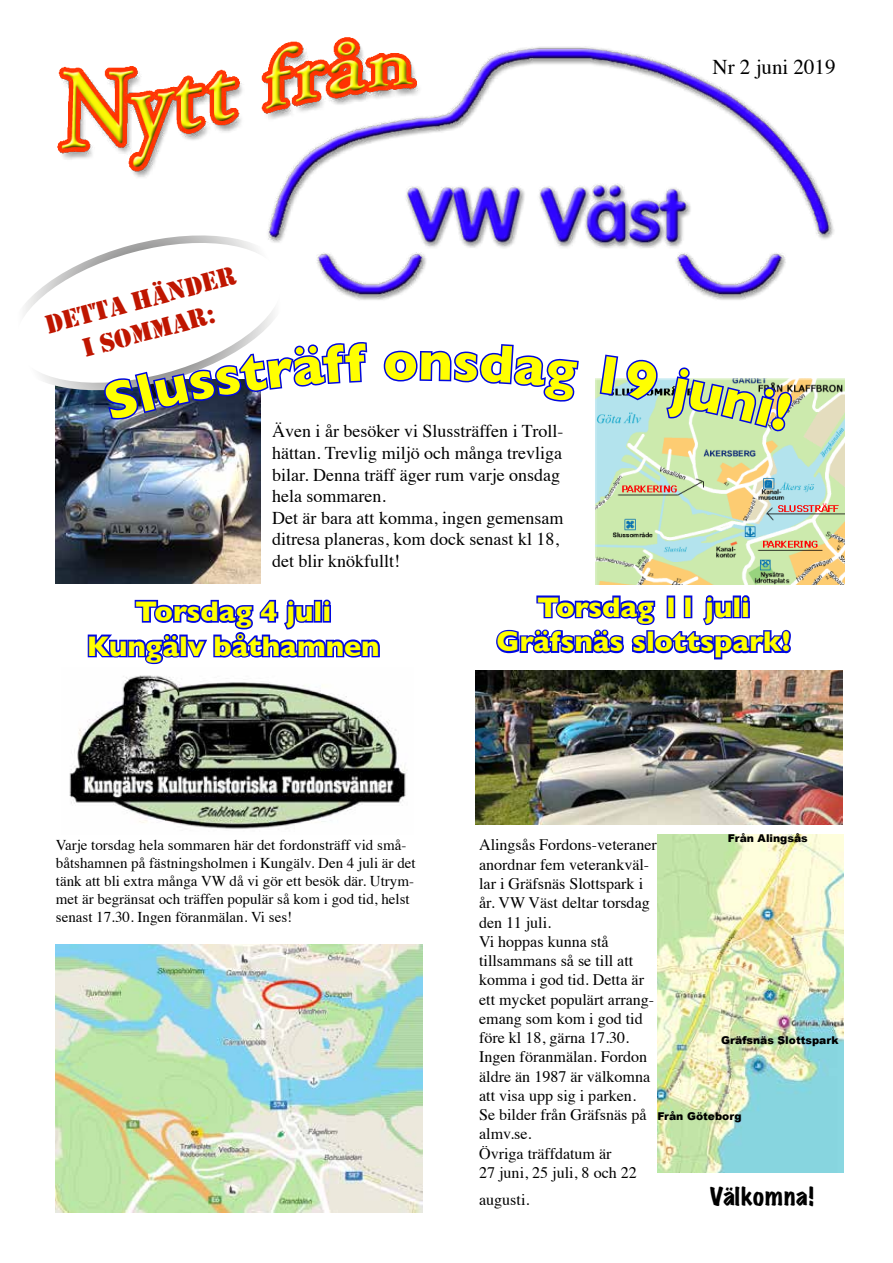
<style>
.page{position:relative;width:893px;height:1263px;background:#fff}
.page>*{position:absolute;margin:0;border:0;box-sizing:border-box;transform-origin:0 0}
.t1{font:700 28.95px/34.7px "Gill Sans";color:#ff0;text-align:center}
.t2{font:27px/32.4px "Stencil";color:#bf1600;text-align:center}
.t3{font:expanded 22.5px "Marker Felt";letter-spacing:.04em;color:#000}
.t4{font:21px "Times";color:#000}
.t5{font:18px/21.6px "Times";color:#000}
.t6{font:16.05px/19.2px "Times";color:#000}
.t7{font:15px/18px "Times";color:#000}
.t8{font:900 10.8px "Arial";color:#000}
</style>
<div class="page">
<img style="left:57px;top:37px;width:777px;height:263px">
<img style="left:596px;top:379px;width:249px;height:205px">
<img style="left:55px;top:397px;width:205px;height:187px">
<svg style="left:24px;top:229px;width:270px;height:168px"></svg>
<svg style="left:496px;top:595px;width:295px;height:65px"></svg>
<svg style="left:87px;top:599px;width:293px;height:66px"></svg>
<img style="left:476px;top:670px;width:367px;height:154px">
<img style="left:657px;top:835px;width:186px;height:338px">
<img style="left:69px;top:675px;width:338px;height:154px">
<img style="left:55px;top:944px;width:368px;height:268px">
<img style="left:102px;top:341px;width:266px;height:144px">
<svg style="left:382px;top:215px;width:198px;height:187px"></svg>
<svg style="left:598px;top:354px;width:196px;height:80px"></svg>
<h2 class="t2" style="left:42px;top:310px;width:198px;rotate:-15deg">detta händer i sommar:</h2>
<p class="t5" style="left:272px;top:419px;width:293px">Även i år besöker vi Slussträffen i Troll&shy;hättan. Trevlig miljö och många trevliga bilar. Denna träff äger rum varje onsdag hela sommaren.<br>Det är bara att komma, ingen gemensam ditresa planeras, kom dock senast kl 18, det blir knökfullt!</p>
<h3 class="t4" style="left:712px;top:47px;width:125px">Nr 2 juni 2019</h3>
<h1 class="t1" style="left:87px;top:593px;width:294px">Torsdag 4 juli<br>Kungälv båthamnen</h1>
<h1 class="t1" style="left:497px;top:589px;width:295px">Torsdag 11 juli<br>Gräfsnäs slottspark!</h1>
<p class="t7" style="left:56px;top:835px;width:361px">Varje torsdag hela sommaren här det fordonsträff vid små&shy;båtshamnen på fästningsholmen i Kungälv. Den 4 juli är det tänk att bli extra många VW då vi gör ett besök där. Utrym&shy;met är begränsat och träffen populär så kom i god tid, helst senast 17.30. Ingen föranmälan. Vi ses!</p>
<p class="t8" style="left:728px;top:830px;width:81px">Från Alingsås</p>
<p class="t6" style="left:479px;top:834px;width:179px">Alingsås Fordons-veteraner anordnar fem veterankväl&shy;lar i Gräfsnäs Slottspark i år. VW Väst deltar torsdag den 11 juli.<br>Vi hoppas kunna stå tillsammans så se till att komma i god tid. Detta är ett mycket populärt arrang&shy;emang som kom i god tid före kl 18, gärna 17.30.<br>Ingen föranmälan. Fordon äldre än 1987 är välkomna att visa upp sig i parken.<br>Se bilder från Gräfsnäs på almv.se.<br>Övriga träffdatum är<br>27 juni, 25 juli, 8 och 22</p>
<p class="t6" style="left:479px;top:1188px;width:52px">augusti.</p>
<h3 class="t3" style="left:710px;top:1178px;width:105px">Välkomna!</h3>
<p class="t8" style="left:721px;top:1032px;width:119px">Gräfsnäs Slottspark</p>
<p class="t8" style="left:657px;top:1108px;width:86px">Från Göteborg</p>
</div>
